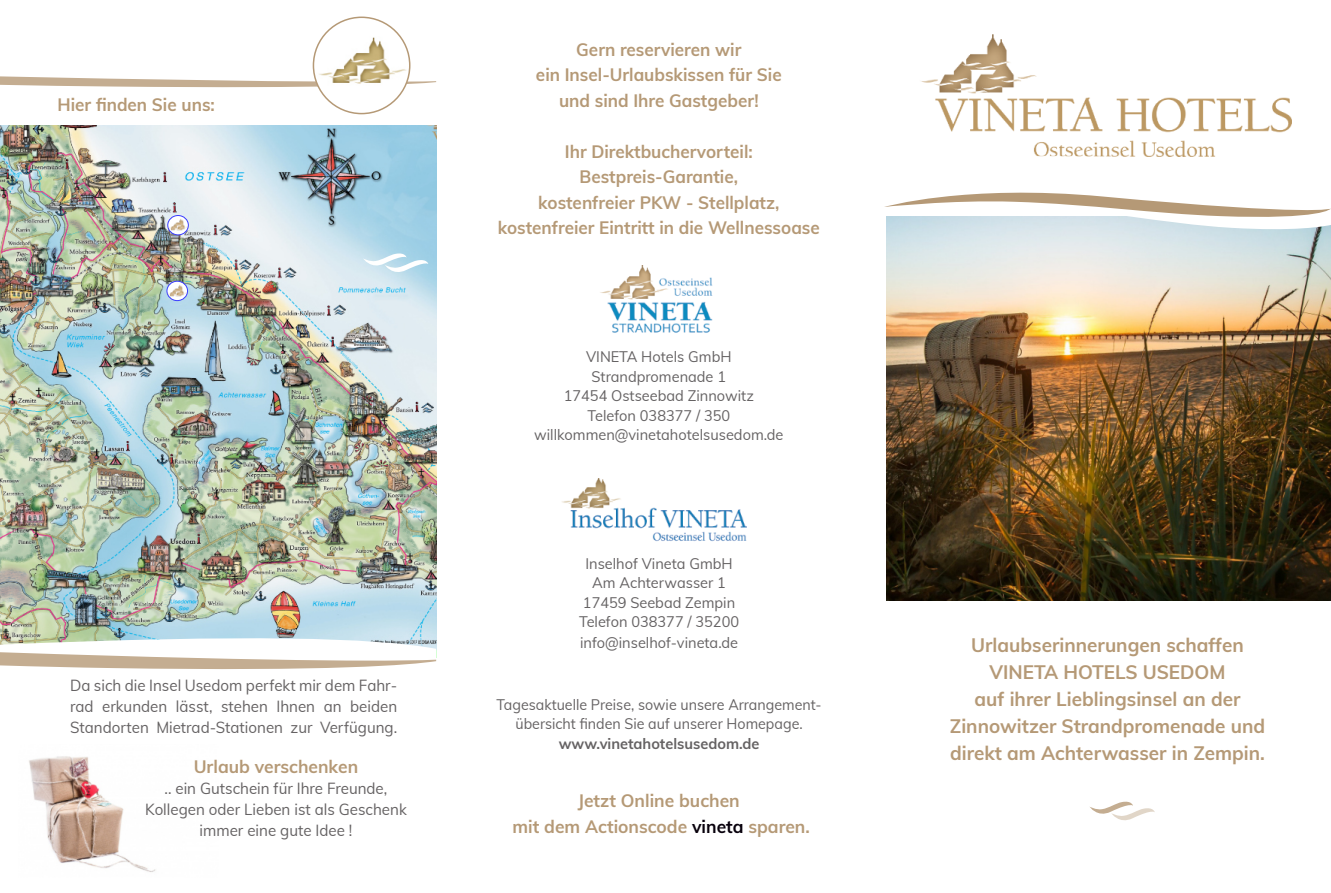
<style>
.page{position:relative;width:1331px;height:893px;background:#fff}
.page>*{position:absolute;margin:0;border:0;box-sizing:border-box;transform-origin:0 0}
.t1{font:700 19.5px/27px "Mulish";color:#b59976;text-align:center}
.t2{font:700 18px/25.5px "Mulish";color:#b59976;text-align:center;scale:.95 1}
.t3{font:700 18px/25.5px "Mulish";color:#b59976;text-align:center}
.t4{font:15.75px/21px "Mulish";color:#656263;text-align:justify;scale:.96 1}
.t5{font:15px/19.5px "Mulish";color:#656263;text-align:center}
.t6{font:15px/19.5px "Mulish";color:#656263;text-align:center;scale:.95 1}
.t7{font:700 15px "Mulish";color:#656263}
.s1{color:#08000c}
</style>
<div class="page">
<img style="left:886px;top:231px;width:445px;height:369px">
<img style="left:0;top:126px;width:436px;height:508px">
<img style="left:427px;top:126px;width:9px;height:14px">
<svg style="left:167px;top:281px;width:21px;height:20px"></svg>
<img style="left:167px;top:284px;width:20px;height:12px">
<svg style="left:167px;top:215px;width:22px;height:20px"></svg>
<img style="left:167px;top:218px;width:21px;height:13px">
<img style="left:921px;top:35px;width:371px;height:115px">
<img style="left:600px;top:266px;width:113px;height:67px">
<svg style="left:884px;top:150px;width:447px;height:81px"></svg>
<svg style="left:1090px;top:801px;width:65px;height:20px"></svg>
<svg style="left:363px;top:252px;width:65px;height:24px"></svg>
<img style="left:562px;top:478px;width:185px;height:64px">
<svg style="left:0;top:76px;width:436px;height:13px"></svg>
<svg style="left:0;top:634px;width:436px;height:35px"></svg>
<div style="left:314px;top:16px;width:96px;height:97px;background:#fff;border-radius:50%"></div>
<img style="left:316px;top:25px;width:91px;height:60px">
<div style="left:313px;top:17px;width:97px;height:97px;border:2px solid #b59976;border-radius:50%"></div>
<img style="left:29px;top:756px;width:127px;height:116px">
<p class="t2" style="left:58px;top:92px;width:167px">Hier finden Sie uns:</p>
<p class="t4" style="left:70px;top:674px;width:342px">Da sich die Insel Usedom perfekt mir dem Fahr‐ rad erkunden lässt, stehen Ihnen an beiden Standorten Mietrad-Stationen zur Verfügung.</p>
<p class="t3" style="left:194px;top:753px;width:166px">Urlaub verschenken</p>
<p class="t4" style="left:145px;top:777px;width:274px;text-align:center">.. ein Gutschein für Ihre Freunde,<br>Kollegen oder Lieben ist als Geschenk immer eine gute Idee !</p>
<p class="t2" style="left:536px;top:36px;width:260px">Gern reservieren wir<br>ein Insel-Urlaubskissen für Sie und sind Ihre Gastgeber!</p>
<p class="t2" style="left:498px;top:138px;width:340px">Ihr Direktbuchervorteil:<br>Bestpreis-Garantie,<br>kostenfreier PKW - Stellplatz, kostenfreier Eintritt in die Wellnessoase</p>
<p class="t5" style="left:534px;top:347px;width:251px">VINETA Hotels GmbH<br>Strandpromenade 1<br>17454 Ostseebad Zinnowitz<br>Telefon 038377 / 350 willkommen@vinetahotelsusedom.de</p>
<p class="t5" style="left:579px;top:553px;width:162px">Inselhof Vineta GmbH<br>Am Achterwasser 1<br>17459 Seebad Zempin<br>Telefon 038377 / 35200</p>
<p class="t5" style="left:580px;top:633px;width:160px">info@inselhof-vineta.de</p>
<p class="t6" style="left:496px;top:694px;width:344px">Tagesaktuelle Preise, sowie unsere Arrangement&shy;übersicht finden Sie auf unserer Homepage.</p>
<p class="t7" style="left:559px;top:734px;width:202px">www.vinetahotelsusedom.de</p>
<p class="t3" style="left:513px;top:788px;width:299px">Jetzt Online buchen<br>mit dem Actionscode <span class="s1">vineta</span> sparen.</p>
<h1 class="t1" style="left:950px;top:631px;width:317px">Urlaubserinnerungen schaffen<br>VINETA HOTELS USEDOM<br>auf ihrer Lieblingsinsel an der<br>Zinnowitzer Strandpromenade und direkt am Achterwasser in Zempin.</h1>
</div>
